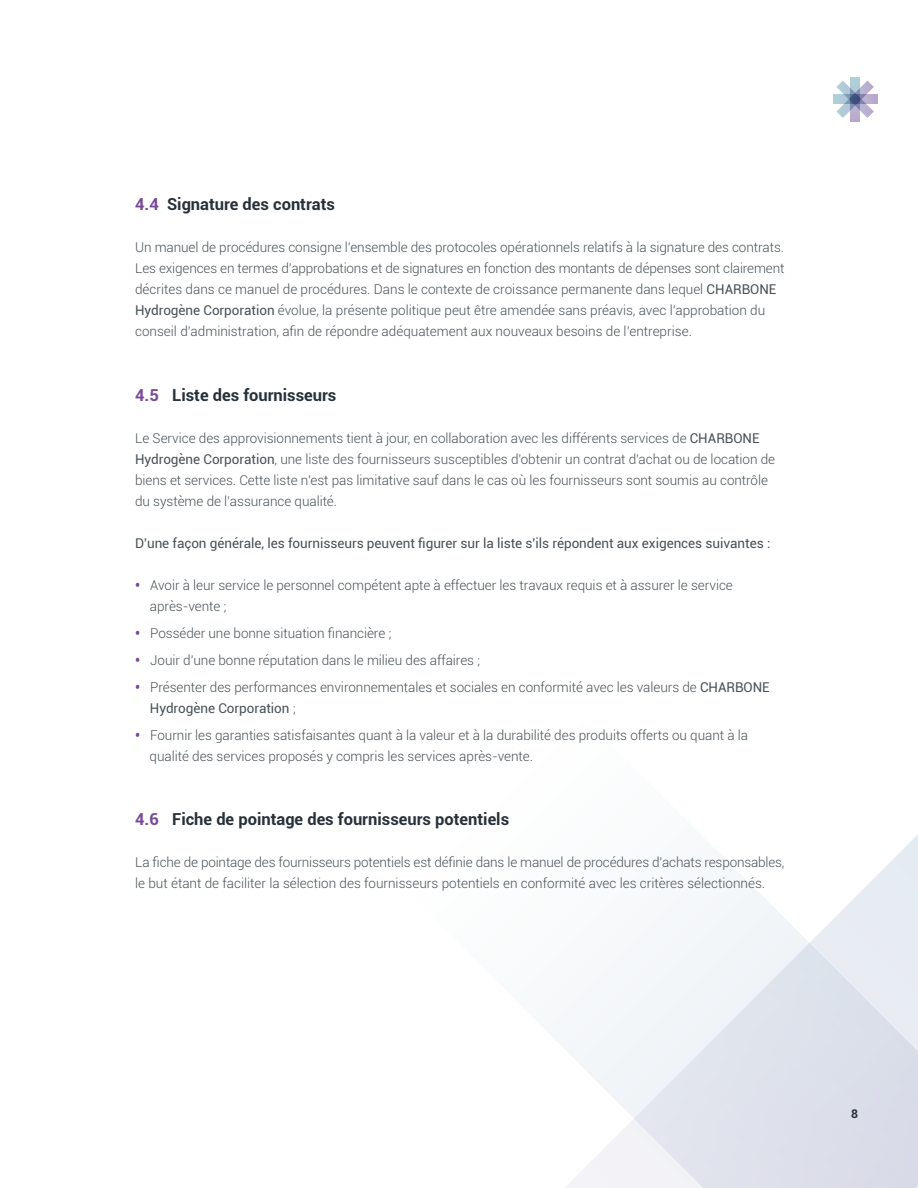
<style>
.page{position:relative;width:918px;height:1188px;background:#fff}
.page>*{position:absolute;margin:0;border:0;box-sizing:border-box;transform-origin:0 0}
.t1{font:700 16.5px "Roboto";color:#283039}
.t2{font:300 13.5px/21px "Roboto";letter-spacing:-.005em;color:#485156}
.t3{font:13.5px "Roboto";letter-spacing:-.005em;color:#485156}
.t4{font:700 12px "Roboto";color:#283039}
.s1{color:#794897}
.s2{font-weight:400}
.s3{font-weight:900;color:#794897}
</style>
<div class="page">
<svg style="left:565px;top:835px;width:353px;height:353px"></svg>
<svg style="left:833px;top:95px;width:44px;height:9px"></svg>
<svg style="left:851px;top:77px;width:9px;height:44px"></svg>
<svg style="left:836px;top:81px;width:38px;height:37px"></svg>
<p class="t1" style="left:135px;top:193px;width:201px"><span class="s1">4.4</span> Signature des contrats</p>
<p class="t2" style="left:135px;top:236px;width:651px">Un manuel de procédures consigne l’ensemble des protocoles opérationnels relatifs à la signature des contrats.<br>Les exigences en termes d’approbations et de signatures en fonction des montants de dépenses sont clairement décrites dans ce manuel de procédures. Dans le contexte de croissance permanente dans lequel <span class="s2">CHARBONE Hydrogène Corporation</span> évolue, la présente politique peut être amendée sans préavis, avec l’approbation du conseil d’administration, afin de répondre adéquatement aux nouveaux besoins de l’entreprise.</p>
<p class="t1" style="left:135px;top:383px;width:203px"><span class="s1">4.5</span> Liste des fournisseurs</p>
<p class="t2" style="left:135px;top:427px;width:642px">Le Service des approvisionnements tient à jour, en collaboration avec les différents services de <span class="s2">CHARBONE Hydrogène Corporation</span>, une liste des fournisseurs susceptibles d'obtenir un contrat d'achat ou de location de biens et services. Cette liste n'est pas limitative sauf dans le cas où les fournisseurs sont soumis au contrôle du système de l’assurance qualité.</p>
<p class="t3" style="left:135px;top:533px;width:637px">D'une façon générale, les fournisseurs peuvent figurer sur la liste s'ils répondent aux exigences suivantes :</p>
<p class="t2" style="left:150px;top:574px;width:584px;text-indent:-15px"><span class="s3">•</span> Avoir à leur service le personnel compétent apte à effectuer les travaux requis et à assurer le service après-vente ;</p>
<p class="t2" style="left:135px;top:622px;width:258px"><span class="s3">•</span> Posséder une bonne situation financière ;</p>
<p class="t2" style="left:135px;top:649px;width:347px"><span class="s3">•</span> Jouir d'une bonne réputation dans le milieu des affaires ;</p>
<p class="t2" style="left:150px;top:676px;width:621px;text-indent:-15px"><span class="s3">•</span> Présenter des performances environnementales et sociales en conformité avec les valeurs de <span class="s2">CHARBONE<br>Hydrogène Corporation</span> ;</p>
<p class="t2" style="left:150px;top:724px;width:600px;text-indent:-15px"><span class="s3">•</span> Fournir les garanties satisfaisantes quant à la valeur et à la durabilité des produits offerts ou quant à la qualité des services proposés y compris les services après-vente.</p>
<p class="t1" style="left:135px;top:808px;width:376px"><span class="s1">4.6</span> Fiche de pointage des fournisseurs potentiels</p>
<p class="t2" style="left:135px;top:851px;width:651px">La fiche de pointage des fournisseurs potentiels est définie dans le manuel de procédures d’achats responsables, le but étant de faciliter la sélection des fournisseurs potentiels en conformité avec les critères sélectionnés.</p>
<p class="t4" style="left:851px;top:1105px;width:8px">8</p>
</div>
